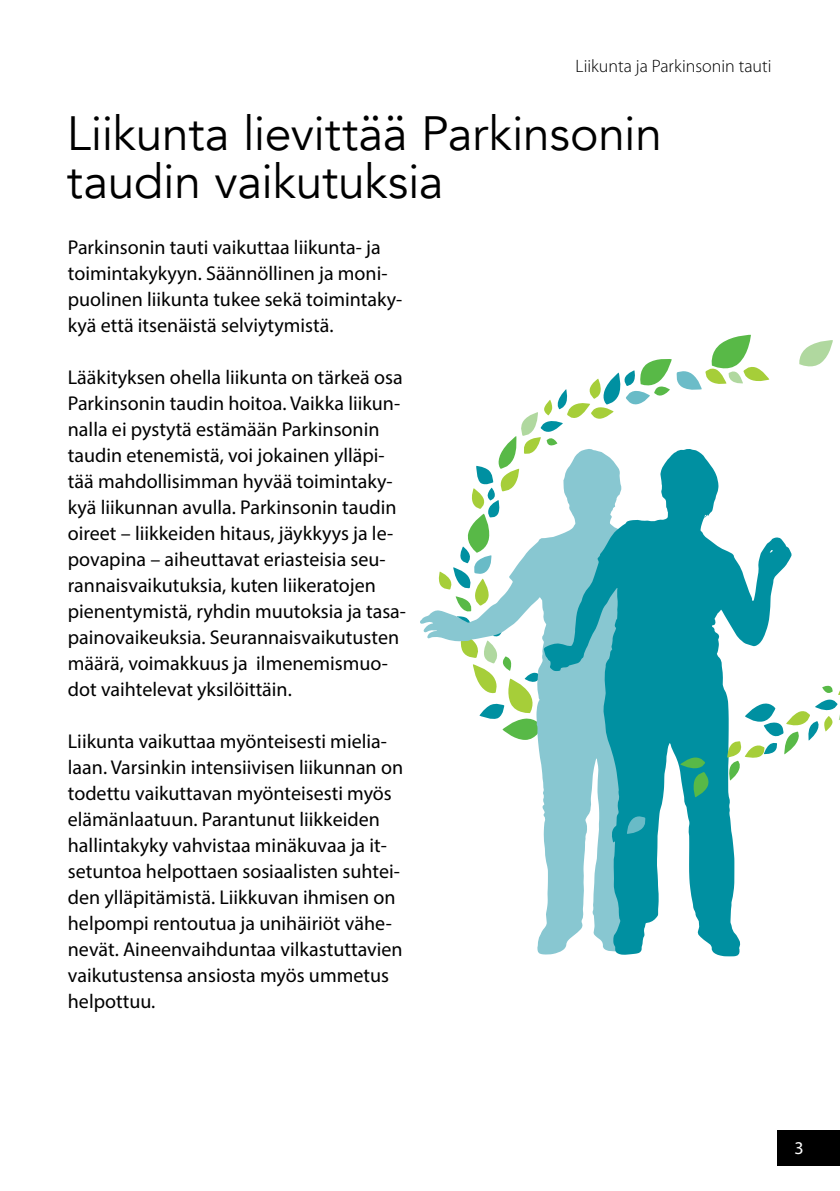
<style>
.page{position:relative;width:840px;height:1191px;background:#fff}
.page>*{position:absolute;margin:0;border:0;box-sizing:border-box;transform-origin:0 0}
.otsikko{font:48px/48px "Avenir";letter-spacing:-.005em;color:#000}
.leipis{font:20px/26px "Myriad Pro";color:#000}
.t1{font:300 18px "Myriad Pro";color:#000}
.t2{font:18px "Myriad Pro";color:#fff}
</style>
<div class="page">
<div style="left:777px;top:1130px;width:62px;height:35px;background:#000"></div>
<svg style="left:543px;top:842px;width:198px;height:114px"></svg>
<svg style="left:437px;top:335px;width:402px;height:507px"></svg>
<p class="t1" style="left:575px;top:56px;width:197px">Liikunta ja Parkinsonin tauti</p>
<p class="otsikko" style="left:67px;top:110px;width:596px">Liikunta lievittää Parkinsonin taudin vaikutuksia</p>
<p class="leipis" style="left:68px;top:234px;width:336px">Parkinsonin tauti vaikuttaa liikunta- ja toimintakykyyn. Säännöllinen ja moni&shy;puolinen liikunta tukee sekä toimintaky&shy;kyä että itsenäistä selviytymistä.</p>
<p class="leipis" style="left:68px;top:364px;width:339px">Lääkityksen ohella liikunta on tärkeä osa Parkinsonin taudin hoitoa. Vaikka liikun&shy;nalla ei pystytä estämään Parkinsonin taudin etenemistä, voi jokainen ylläpi&shy;tää mahdollisimman hyvää toimintaky&shy;kyä liikunnan avulla. Parkinsonin taudin oireet – liikkeiden hitaus, jäykkyys ja le&shy;povapina – aiheuttavat eriasteisia seu&shy;rannaisvaikutuksia, kuten liikeratojen pienentymistä, ryhdin muutoksia ja tasa&shy;painovaikeuksia. Seurannaisvaikutusten määrä, voimakkuus ja ilmenemismuo&shy;dot vaihtelevat yksilöittäin.</p>
<p class="leipis" style="left:68px;top:728px;width:336px">Liikunta vaikuttaa myönteisesti mielia&shy;laan. Varsinkin intensiivisen liikunnan on todettu vaikuttavan myönteisesti myös elämänlaatuun. Parantunut liikkeiden hallintakyky vahvistaa minäkuvaa ja it&shy;setuntoa helpottaen sosiaalisten suhtei&shy;den ylläpitämistä. Liikkuvan ihmisen on helpompi rentoutua ja unihäiriöt vähe&shy;nevät. Aineenvaihduntaa vilkastuttavien vaikutustensa ansiosta myös ummetus helpottuu.</p>
<p class="t2" style="left:794px;top:1137px;width:11px">3</p>
</div>
